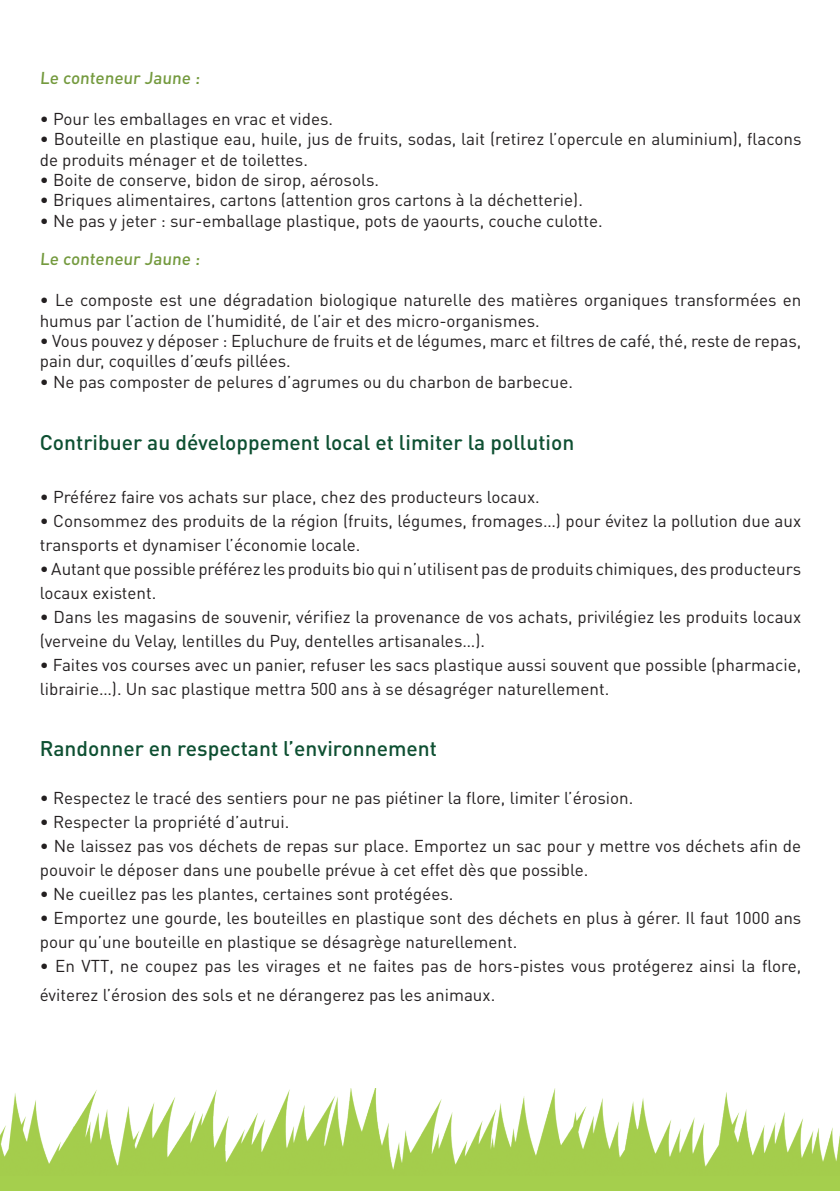
<style>
.page{position:relative;width:840px;height:1191px;background:#fff}
.page>*{position:absolute;margin:0;border:0;box-sizing:border-box;transform-origin:0 0}
.t1{font:500 21px "DIN Pro";color:#0e5032}
.t2{font:17px/24px "DIN Pro";color:#231f20}
.t3{font:500 17px "DIN Pro";color:#749a3e}
</style>
<div class="page">
<img style="left:0;top:1088px;width:839px;height:88px">
<div style="left:0;top:1176px;width:839px;height:15px;background:#a5cf4d"></div>
<p class="t3" style="left:40px;top:66px;width:163px">Le conteneur Jaune :</p>
<p class="t2" style="left:40px;top:106px;width:295px">• Pour les emballages en vrac et vides.</p>
<p class="t2" style="left:40px;top:128px;width:762px;line-height:20.4px">• Bouteille en plastique eau, huile, jus de fruits, sodas, lait (retirez l’opercule en aluminium), flacons de produits ménager et de toilettes.</p>
<p class="t2" style="left:40px;top:167px;width:341px">• Boite de conserve, bidon de sirop, aérosols.</p>
<p class="t2" style="left:40px;top:187px;width:544px">• Briques alimentaires, cartons (attention gros cartons à la déchetterie).</p>
<p class="t2" style="left:40px;top:208px;width:564px">• Ne pas y jeter : sur-emballage plastique, pots de yaourts, couche culotte.</p>
<p class="t3" style="left:40px;top:248px;width:163px">Le conteneur Jaune :</p>
<p class="t2" style="left:40px;top:289px;width:762px;line-height:20.4px">• Le composte est une dégradation biologique naturelle des matières organiques transformées en humus par l’action de l’humidité, de l’air et des micro-organismes.</p>
<p class="t2" style="left:40px;top:330px;width:762px;line-height:20.4px">• Vous pouvez y déposer : Epluchure de fruits et de légumes, marc et filtres de café, thé, reste de repas, pain dur, coquilles d’œufs pillées.</p>
<p class="t2" style="left:40px;top:369px;width:534px">• Ne pas composter de pelures d’agrumes ou du charbon de barbecue.</p>
<p class="t1" style="left:40px;top:428px;width:536px">Contribuer au développement local et limiter la pollution</p>
<p class="t2" style="left:40px;top:484px;width:501px">• Préférez faire vos achats sur place, chez des producteurs locaux.</p>
<p class="t2" style="left:40px;top:508px;width:762px">• Consommez des produits de la région (fruits, légumes, fromages…) pour évitez la pollution due aux transports et dynamiser l’économie locale.</p>
<p class="t2" style="left:40px;top:556px;width:762px">• Autant que possible préférez les produits bio qui n’utilisent pas de produits chimiques, des producteurs locaux existent.</p>
<p class="t2" style="left:40px;top:604px;width:762px">• Dans les magasins de souvenir, vérifiez la provenance de vos achats, privilégiez les produits locaux (verveine du Velay, lentilles du Puy, dentelles artisanales…).</p>
<p class="t2" style="left:40px;top:652px;width:762px">• Faites vos courses avec un panier, refuser les sacs plastique aussi souvent que possible (pharmacie, librairie…). Un sac plastique mettra 500 ans à se désagréger naturellement.</p>
<p class="t1" style="left:40px;top:734px;width:398px">Randonner en respectant l’environnement</p>
<p class="t2" style="left:40px;top:785px;width:594px">• Respectez le tracé des sentiers pour ne pas piétiner la flore, limiter l’érosion.</p>
<p class="t2" style="left:40px;top:809px;width:251px">• Respecter la propriété d’autrui.</p>
<p class="t2" style="left:40px;top:833px;width:762px">• Ne laissez pas vos déchets de repas sur place. Emportez un sac pour y mettre vos déchets afin de pouvoir le déposer dans une poubelle prévue à cet effet dès que possible.</p>
<p class="t2" style="left:40px;top:881px;width:415px">• Ne cueillez pas les plantes, certaines sont protégées.</p>
<p class="t2" style="left:40px;top:905px;width:762px">• Emportez une gourde, les bouteilles en plastique sont des déchets en plus à gérer. Il faut 1000 ans pour qu’une bouteille en plastique se désagrège naturellement.</p>
<p class="t2" style="left:40px;top:951px;width:762px;line-height:28.8px">• En VTT, ne coupez pas les virages et ne faites pas de hors-pistes vous protégerez ainsi la flore, éviterez l’érosion des sols et ne dérangerez pas les animaux.</p>
</div>
